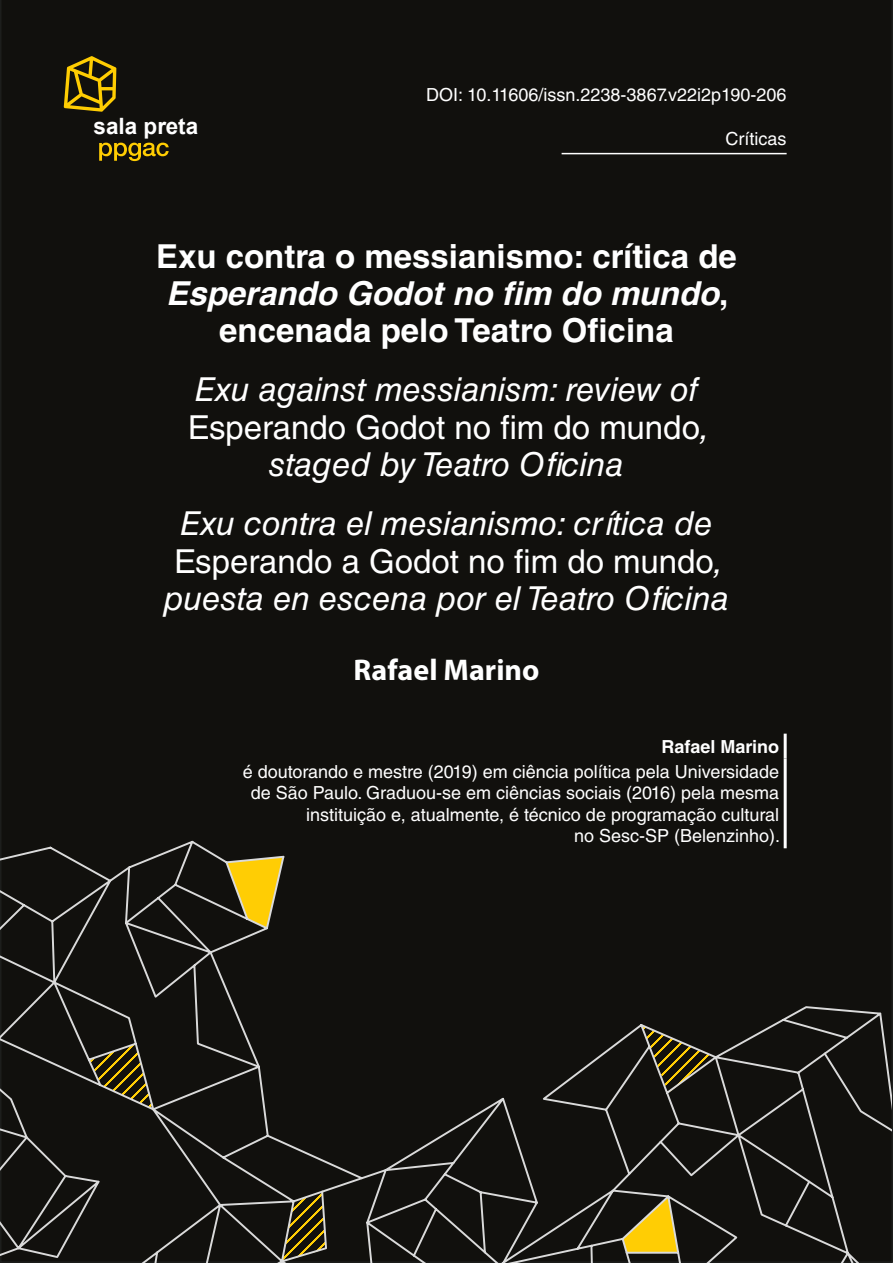
<style>
.page{position:relative;width:893px;height:1263px;background:#11100d}
.page>*{position:absolute;margin:0;border:0;box-sizing:border-box;transform-origin:0 0}
.t1{font:italic 33px/37.5px "Helvetica LT Std";color:#fff;text-align:center}
.t2{font:700 33px "Helvetica LT Std";color:#fff}
.t3{font:italic 700 33px "Helvetica";color:#fff}
.t4{font:700 30px "Myriad Pro";color:#fff}
.t5{font:700 22.5px "Arial";color:#fff}
.t6{font:18px/21.6px "Helvetica LT Std";color:#fff;text-align:right}
.t7{font:700 18px "Helvetica LT Std";color:#fff}
.s1{font-family:"Helvetica LT Std";font-style:normal}
.s2{font-style:normal}
</style>
<div class="page">
<div style="left:0;top:234px;width:459px;height:605px;background:#11100d"></div>
<svg style="left:0;top:839px;width:892px;height:423px;background:#1c1a15"></svg>
<svg style="left:99px;top:143px;width:70px;height:18px"></svg>
<svg style="left:64px;top:56px;width:52px;height:56px;background:#6a5708"></svg>
<hr style="left:784px;top:734px;width:3px;height:24px;background:#fff">
<hr style="left:784px;top:758px;width:3px;height:90px;background:#fff">
<hr style="left:562px;top:153px;width:225px;height:1px;background:#fff">
<p class="t5" style="left:94px;top:110px;width:106px">sala preta</p>
<p class="t6" style="left:426px;top:84px;width:362px">DOI: 10.11606/issn.2238-3867.v22i2p190-206</p>
<p class="t6" style="left:725px;top:128px;width:63px">Críticas</p>
<h1 class="t2" style="left:156px;top:236px;width:582px">Exu contra o messianismo: crítica de</h1>
<h1 class="t3" style="left:166px;top:273px;width:564px">Esperando Godot no fim do mundo<span class="s1">,</span></h1>
<h1 class="t2" style="left:219px;top:311px;width:456px">encenada pelo Teatro Oficina</h1>
<h1 class="t1" style="left:188px;top:371px;width:523px">Exu against messianism: review of<br><span class="s2">Esperando Godot no fim do mundo</span>, staged by Teatro Oficina</h1>
<h1 class="t1" style="left:164px;top:505px;width:567px">Exu contra el mesianismo: crítica de<br><span class="s2">Esperando a Godot no fim do mundo</span>, puesta en escena por el Teatro Oficina</h1>
<h2 class="t4" style="left:353px;top:650px;width:187px">Rafael Marino</h2>
<p class="t7" style="left:661px;top:735px;width:119px">Rafael Marino</p>
<p class="t6" style="left:243px;top:760px;width:539px">é doutorando e mestre (2019) em ciência política pela Universidade de São Paulo. Graduou‑se em ciências sociais (2016) pela mesma instituição e, atualmente, é técnico de programação cultural<br>no Sesc‑SP (Belenzinho).</p>
</div>
